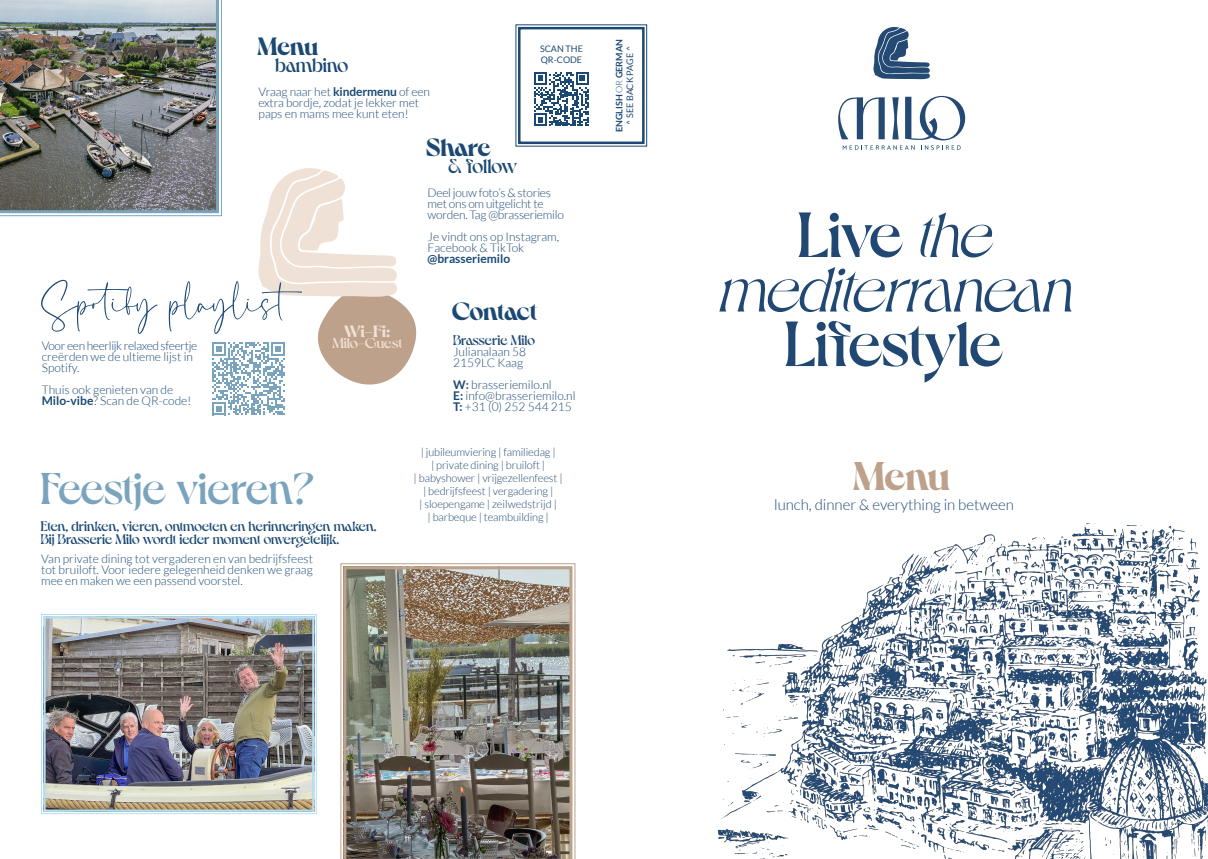
<style>
.page{position:relative;width:1208px;height:859px;background:#fff}
.page>*{position:absolute;margin:0;border:0;box-sizing:border-box;transform-origin:0 0}
.Section_Header{font:52.1px "Granola";color:#1b4974}
.Section_Header-2{font:500 44.3px "Dahlia";letter-spacing:-.01em;color:#7aa4bd}
.t1{font:700 40px "Dahlia";color:#bda18b}
.Section_Header-3{font:700 25px "Dahlia";letter-spacing:-.015em;color:#1b4974}
.Section_Header-4{font:500 20px "Dahlia";color:#1b4974}
.Section_Header-5{font:700 16.3px "Dahlia";color:#f0e1d4;scale:1.04 1}
.t2{font:300 15px "Lato";color:#1b4974}
.Section_Header-6{font:500 14.4px "Dahlia";letter-spacing:-.005em;color:#f0e1d4;scale:1.04 1}
.Meal_Name_Price{font:500 14px/13px "Dahlia";letter-spacing:-.01em;color:#1b4974}
.Meal_Name_Price-2{font:300 12px/11px "Lato";color:#1b4974}
.Meal_Name_Price-3{font:300 12px/11px "Lato";letter-spacing:-.02em;color:#1b4974}
.Meal_Name_Price-4{font:300 11px/13px "Lato";letter-spacing:-.01em;color:#214872;text-align:center}
.t3{font:700 9px/10.8px "Lato";color:#1b4974;text-align:center}
.t4{font:9px/10.8px "Lato";color:#1b4974}
.s1{font-weight:700}
.s2{font-weight:300}
.s3{font-weight:400}
</style>
<div class="page">
<img style="left:717px;top:523px;width:491px;height:336px">
<svg style="left:785px;top:321px;width:217px;height:62px"></svg>
<svg style="left:719px;top:267px;width:352px;height:45px"></svg>
<svg style="left:798px;top:212px;width:195px;height:45px"></svg>
<svg style="left:515px;top:24px;width:132px;height:123px"></svg>
<svg style="left:0;top:0;width:222px;height:217px"></svg>
<img style="left:0;top:0;width:219px;height:213px">
<svg style="left:212px;top:168px;width:205px;height:247px"></svg>
<svg style="left:340px;top:563px;width:236px;height:296px"></svg>
<img style="left:343px;top:566px;width:229px;height:293px">
<svg style="left:838px;top:95px;width:127px;height:55px"></svg>
<svg style="left:873px;top:27px;width:57px;height:52px"></svg>
<img style="left:41px;top:614px;width:276px;height:200px">
<div style="left:43px;top:616px;width:271px;height:196px;border:2px solid #b4dff3"></div>
<p class="Section_Header-3" style="left:258px;top:30px;width:62px">Menu</p>
<p class="Section_Header-4" style="left:275px;top:52px;width:74px">bambino</p>
<p class="Meal_Name_Price-2" style="left:259px;top:86px;width:173px">Vraag naar het <span class="s1">kindermenu</span> of een extra bordje, zodat je lekker met paps en mams mee kunt eten!</p>
<p class="t4" style="left:540px;top:43px;width:44px">SCAN THE<br>QR-CODE</p>
<p class="Section_Header" style="left:41px;top:273px;width:279px">Spotify playlist</p>
<p class="Meal_Name_Price-2" style="left:42px;top:341px;width:157px">Voor een heerlijk relaxed sfeertje creërden we de ultieme lijst in<br>Spotify.</p>
<p class="Meal_Name_Price-2" style="left:42px;top:385px;width:133px">Thuis ook genieten van de</p>
<p class="Meal_Name_Price-2" style="left:42px;top:396px;width:151px"><span class="s1">Milo-vibe</span>? Scan de QR-code!</p>
<p class="Section_Header-5" style="left:344px;top:320px;width:46px">Wi-Fi:</p>
<p class="Section_Header-6" style="left:332px;top:333px;width:69px">Milo-Guest</p>
<p class="Section_Header-3" style="left:426px;top:131px;width:66px">Share</p>
<p class="Section_Header-4" style="left:448px;top:153px;width:70px">&amp; follow</p>
<p class="Meal_Name_Price-3" style="left:427px;top:188px;width:138px">Deel jouw foto’s &amp; stories met ons om uitgelicht te worden. Tag @brasseriemilo</p>
<p class="Meal_Name_Price-2" style="left:427px;top:232px;width:133px">Je vindt ons op Instagram,<br>Facebook &amp; TikTok <span class="s1">@brasseriemilo</span></p>
<p class="Section_Header-3" style="left:452px;top:295px;width:87px">Contact</p>
<p class="Meal_Name_Price" style="left:453px;top:333px;width:83px">Brasserie Milo</p>
<p class="Meal_Name_Price-2" style="left:453px;top:346px;width:75px">Julianalaan 58</p>
<p class="Meal_Name_Price-2" style="left:453px;top:357px;width:71px">2159LC Kaag</p>
<p class="Meal_Name_Price-2" style="left:453px;top:379px;width:100px"><span class="s1">W:</span> brasseriemilo.nl</p>
<p class="Meal_Name_Price-2" style="left:453px;top:390px;width:124px"><span class="s1">E:</span> info@brasseriemilo.nl</p>
<p class="Meal_Name_Price-2" style="left:453px;top:401px;width:120px"><span class="s1">T:</span> +31 (0) 252 544 215</p>
<p class="Section_Header-2" style="left:41px;top:459px;width:275px">Feestje vieren?</p>
<p class="Meal_Name_Price" style="left:41px;top:519px;width:337px">Eten, drinken, vieren, ontmoeten en herinneringen maken.<br>Bij Brasserie Milo wordt ieder moment onvergetelijk.</p>
<p class="Meal_Name_Price-2" style="left:41px;top:553px;width:273px;text-align:justify">Van private dining tot vergaderen en van bedrijfsfeest tot bruiloft. Voor iedere gelegenheid denken we graag mee en maken we een passend voorstel.</p>
<p class="Meal_Name_Price-4" style="left:414px;top:445px;width:151px">| jubileumviering | familiedag |<br>| private dining | bruiloft |<br>| babyshower | vrijgezellenfeest |</p>
<p class="Meal_Name_Price-4" style="left:423px;top:484px;width:132px">| bedrijfsfeest | vergadering |</p>
<p class="Meal_Name_Price-4" style="left:419px;top:497px;width:139px">| sloepengame | zeilwedstrijd |</p>
<p class="Meal_Name_Price-4" style="left:427px;top:510px;width:123px">| barbeque | teambuilding |</p>
<p class="t3" style="left:613px;top:132px;width:95px;rotate:-90deg">ENGLISH <span class="s2">OR</span> GERMAN <span class="s3">^ SEE BACK PAGE ^</span></p>
<p class="t1" style="left:853px;top:449px;width:98px">Menu</p>
<p class="t2" style="left:774px;top:496px;width:241px">lunch, dinner &amp; everything in between</p>
</div>
